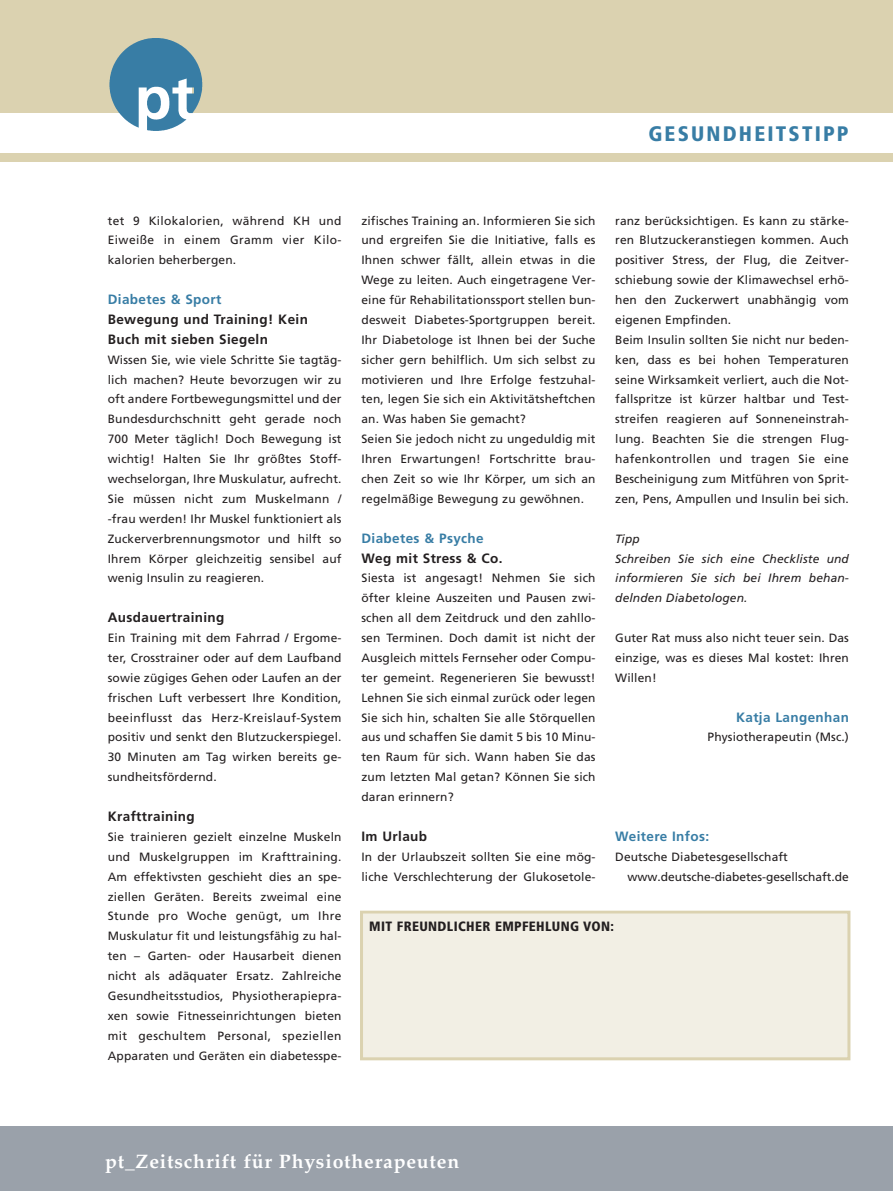
<style>
.page{position:relative;width:893px;height:1191px;background:#fff}
.page>*{position:absolute;margin:0;border:0;box-sizing:border-box;transform-origin:0 0}
.t1{font:900 condensed 21px "Frutiger LT Pro";letter-spacing:.105em;color:#387da5}
.t2{font:700 19.5px "Palatino LT Std";letter-spacing:.04em;color:#fff}
.t3{font:700 13.5px/20px "Frutiger LT Pro";letter-spacing:.03em;color:#231f20}
.t4{font:700 13.5px "Frutiger LT Pro";letter-spacing:.03em;color:#387da5}
.t5{font:900 condensed 13.5px "Frutiger LT Pro";letter-spacing:.025em;color:#231f20}
.t6{font:12px/20px "Frutiger LT Pro";letter-spacing:.01em;color:#231f20;text-align:justify}
.t7{font:italic 12px/19.8px "Frutiger LT Pro";letter-spacing:.01em;color:#231f20}
</style>
<div class="page">
<div style="left:0;top:0;width:893px;height:162px;background:#dbd2b0"></div>
<div style="left:0;top:113px;width:893px;height:40px;background:#fff"></div>
<div style="left:0;top:1126px;width:893px;height:65px;background:#9aa1aa"></div>
<div style="left:363px;top:913px;width:484px;height:144px;background:#f2efe4"></div>
<div style="left:360px;top:910px;width:490px;height:150px;border:3px solid #dbd2b0"></div>
<img style="left:109px;top:39px;width:93px;height:92px">
<h1 class="t1" style="left:648px;top:127px;width:202px">GESUNDHEITSTIPP</h1>
<p class="t6" style="left:108px;top:212px;width:235px">tet 9 Kilokalorien, während KH und Eiweiße in einem Gramm vier Kilo&shy;kalorien beherbergen.</p>
<p class="t4" style="left:108px;top:295px;width:115px">Diabetes &amp; Sport</p>
<p class="t3" style="left:108px;top:311px;width:202px">Bewegung und Training! Kein<br>Buch mit sieben Siegeln</p>
<p class="t6" style="left:108px;top:351px;width:235px">Wissen Sie, wie viele Schritte Sie tagtäg&shy;lich machen? Heute bevorzugen wir zu oft andere Fortbewegungsmittel und der Bundesdurchschnitt geht gerade noch 700 Meter täglich! Doch Bewegung ist wichtig! Halten Sie Ihr größtes Stoff&shy;wechselorgan, Ihre Muskulatur, aufrecht.<br>Sie müssen nicht zum Muskelmann / -frau werden! Ihr Muskel funktioniert als Zuckerverbrennungsmotor und hilft so Ihrem Körper gleichzeitig sensibel auf wenig Insulin zu reagieren.</p>
<p class="t3" style="left:108px;top:609px;width:118px">Ausdauertraining</p>
<p class="t6" style="left:108px;top:629px;width:235px">Ein Training mit dem Fahrrad / Ergome&shy;ter, Crosstrainer oder auf dem Laufband sowie zügiges Gehen oder Laufen an der frischen Luft verbessert Ihre Kondition, beeinflusst das Herz-Kreislauf-System positiv und senkt den Blutzuckerspiegel.<br>30 Minuten am Tag wirken bereits ge&shy;sundheitsfördernd.</p>
<p class="t3" style="left:108px;top:807px;width:89px">Krafttraining</p>
<p class="t6" style="left:108px;top:828px;width:235px">Sie trainieren gezielt einzelne Muskeln und Muskelgruppen im Krafttraining.<br>Am effektivsten geschieht dies an spe&shy;ziellen Geräten. Bereits zweimal eine Stunde pro Woche genügt, um Ihre Muskulatur fit und leistungsfähig zu hal&shy;ten – Garten- oder Hausarbeit dienen nicht als adäquater Ersatz. Zahlreiche Gesundheitsstudios, Physiotherapiepra&shy;xen sowie Fitnesseinrichtungen bieten mit geschultem Personal, speziellen Apparaten und Geräten ein diabetesspe-</p>
<p class="t6" style="left:361px;top:212px;width:236px;text-align:left">zifisches Training an. Informieren Sie sich und ergreifen Sie die Initiative, falls es Ihnen schwer fällt, allein etwas in die Wege zu leiten. Auch eingetragene Ver&shy;eine für Rehabilitationssport stellen bun&shy;desweit Diabetes-Sportgruppen bereit.<br>Ihr Diabetologe ist Ihnen bei der Suche sicher gern behilflich. Um sich selbst zu motivieren und Ihre Erfolge festzuhal&shy;ten, legen Sie sich ein Aktivitätsheftchen an. Was haben Sie gemacht?<br>Seien Sie jedoch nicht zu ungeduldig mit Ihren Erwartungen! Fortschritte brau&shy;chen Zeit so wie Ihr Körper, um sich an regelmäßige Bewegung zu gewöhnen.</p>
<p class="t4" style="left:361px;top:533px;width:124px">Diabetes &amp; Psyche</p>
<p class="t3" style="left:361px;top:549px;width:142px">Weg mit Stress &amp; Co.</p>
<p class="t6" style="left:361px;top:569px;width:236px">Siesta ist angesagt! Nehmen Sie sich öfter kleine Auszeiten und Pausen zwi&shy;schen all dem Zeitdruck und den zahllo&shy;sen Terminen. Doch damit ist nicht der Ausgleich mittels Fernseher oder Compu&shy;ter gemeint. Regenerieren Sie bewusst!<br>Lehnen Sie sich einmal zurück oder legen Sie sich hin, schalten Sie alle Störquellen aus und schaffen Sie damit 5 bis 10 Minu&shy;ten Raum für sich. Wann haben Sie das zum letzten Mal getan? Können Sie sich daran erinnern?</p>
<p class="t3" style="left:361px;top:827px;width:67px">Im Urlaub</p>
<p class="t6" style="left:361px;top:848px;width:236px">In der Urlaubszeit sollten Sie eine mög&shy;liche Verschlechterung der Glukosetole-</p>
<p class="t6" style="left:615px;top:212px;width:235px;text-align:left">ranz berücksichtigen. Es kann zu stärke&shy;ren Blutzuckeranstiegen kommen. Auch positiver Stress, der Flug, die Zeitver&shy;schiebung sowie der Klimawechsel erhö&shy;hen den Zuckerwert unabhängig vom eigenen Empfinden.<br>Beim Insulin sollten Sie nicht nur beden&shy;ken, dass es bei hohen Temperaturen seine Wirksamkeit verliert, auch die Not&shy;fallspritze ist kürzer haltbar und Test&shy;streifen reagieren auf Sonneneinstrah&shy;lung. Beachten Sie die strengen Flug&shy;hafenkontrollen und tragen Sie eine Bescheinigung zum Mitführen von Sprit&shy;zen, Pens, Ampullen und Insulin bei sich.</p>
<p class="t7" style="left:615px;top:530px;width:235px">Tipp<br>Schreiben Sie sich eine Checkliste und informieren Sie sich bei Ihrem behan&shy;delnden Diabetologen.</p>
<p class="t6" style="left:615px;top:629px;width:235px">Guter Rat muss also nicht teuer sein. Das einzige, was es dieses Mal kostet: Ihren Willen!</p>
<p class="t4" style="left:736px;top:712px;width:114px">Katja Langenhan</p>
<p class="t6" style="left:708px;top:728px;width:143px">Physiotherapeutin (Msc.)</p>
<p class="t4" style="left:615px;top:831px;width:96px">Weitere Infos:</p>
<p class="t6" style="left:628px;top:848px;width:223px;text-indent:-12px">Deutsche Diabetesgesellschaft www.deutsche-diabetes-gesellschaft.de</p>
<p class="t5" style="left:369px;top:921px;width:246px">MIT FREUNDLICHER EMPFEHLUNG VON:</p>
<h2 class="t2" style="left:105px;top:1154px;width:356px">pt_Zeitschrift für Physiotherapeuten</h2>
</div>
